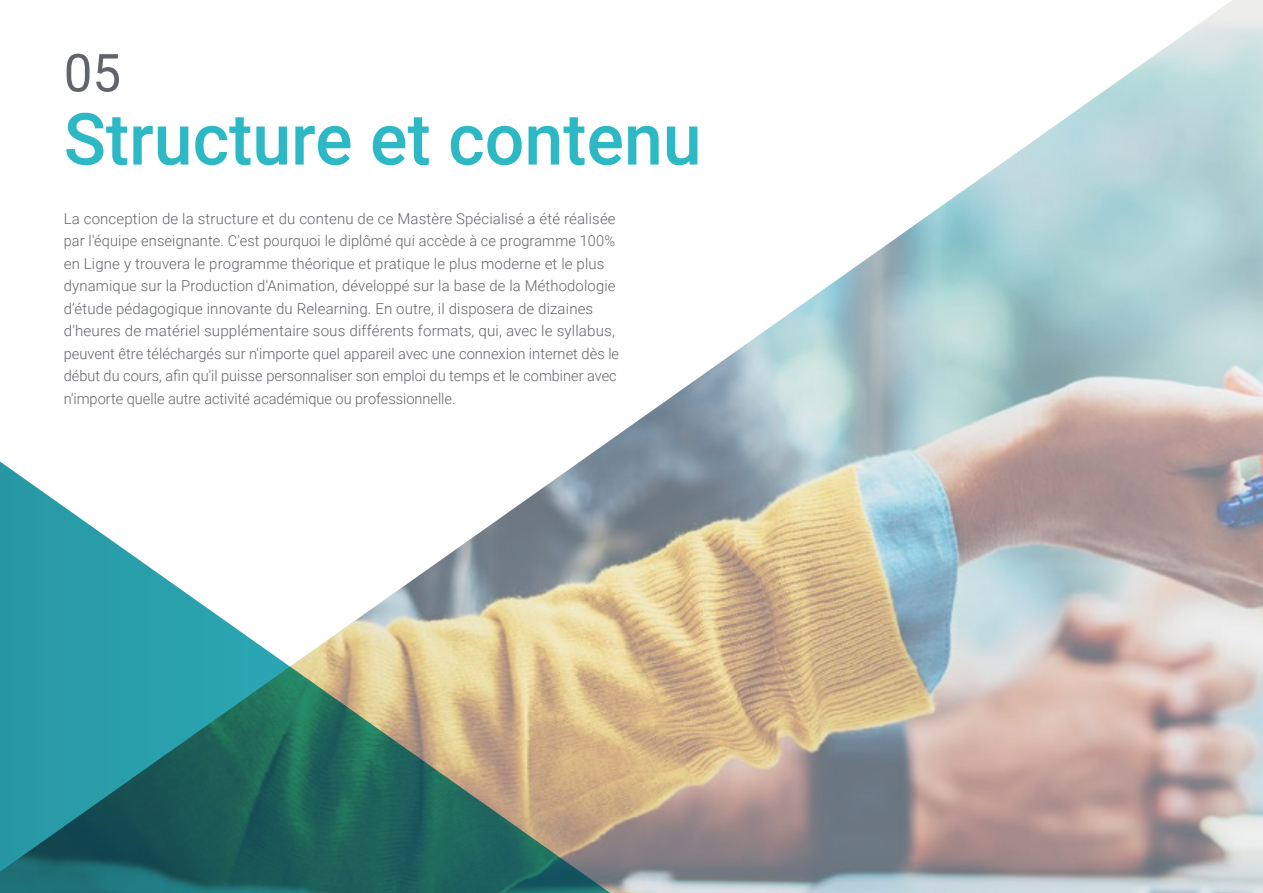
<style>
.page{position:relative;width:1263px;height:893px;background:#fff}
.page>*{position:absolute;margin:0;border:0;box-sizing:border-box;transform-origin:0 0}
.t1{font:500 72px "Roboto";color:#2db8c5}
.t2{font:52.5px "Roboto";color:#61646a}
.t3{font:300 15px/22.5px "Roboto";letter-spacing:.01em;color:#61646a}
</style>
<div class="page">
<img style="left:602px;top:0;width:661px;height:893px">
<svg style="left:0;top:446px;width:640px;height:447px"></svg>
<h2 class="t2" style="left:64px;top:36px;width:59px">05</h2>
<h1 class="t1" style="left:64px;top:89px;width:639px">Structure et contenu</h1>
<p class="t3" style="left:64px;top:207px;width:557px">La conception de la structure et du contenu de ce Mastère Spécialisé a été réalisée par l'équipe enseignante. C'est pourquoi le diplômé qui accède à ce programme 100% en Ligne y trouvera le programme théorique et pratique le plus moderne et le plus dynamique sur la Production d'Animation, développé sur la base de la Méthodologie d’étude pédagogique innovante du Relearning. En outre, il disposera de dizaines d'heures de matériel supplémentaire sous différents formats, qui, avec le syllabus, peuvent être téléchargés sur n'importe quel appareil avec une connexion internet dès le début du cours, afin qu'il puisse personnaliser son emploi du temps et le combiner avec n'importe quelle autre activité académique ou professionnelle.</p>
</div>
